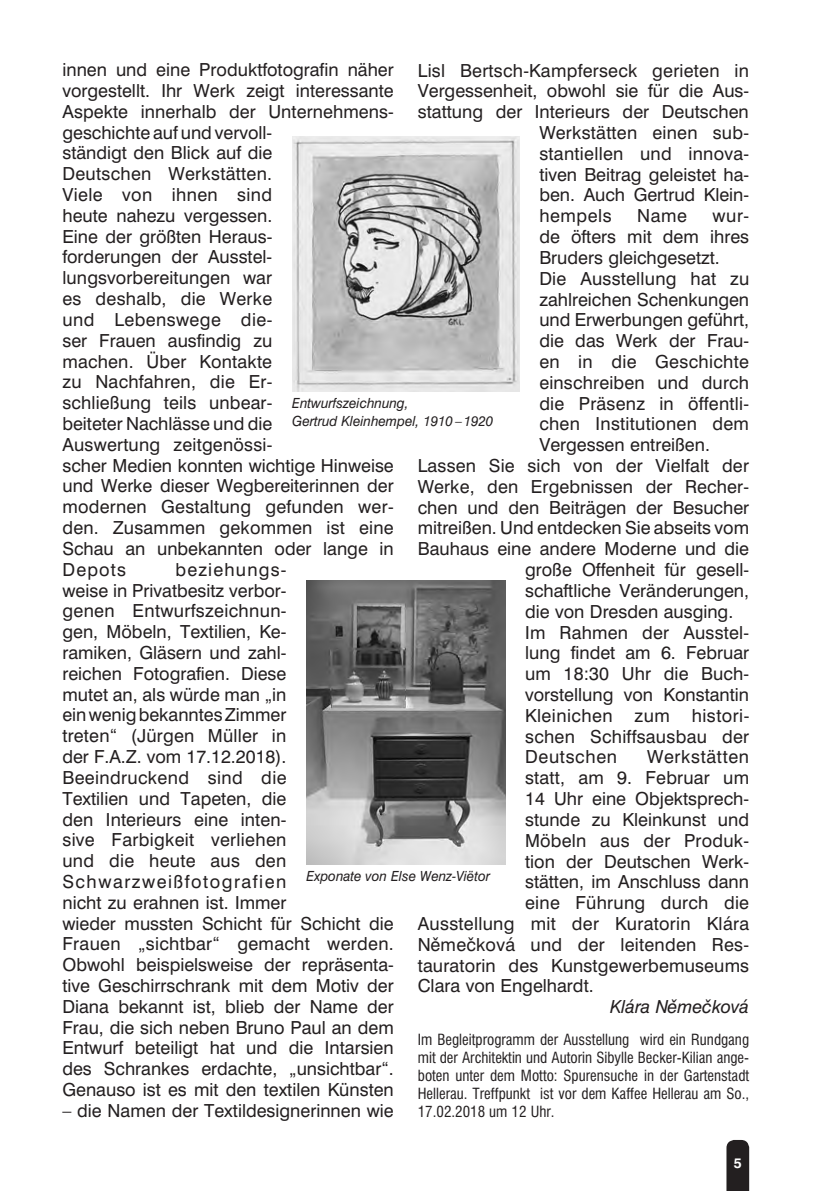
<style>
.page{position:relative;width:840px;height:1191px;background:#fff}
.page>*{position:absolute;margin:0;border:0;box-sizing:border-box;transform-origin:0 0}
.t1{font:18px/20.8px "Swiss 721 BT";color:#231f20}
.t2{font:18px "Swiss 721 BT";letter-spacing:.025em;color:#231f20}
.t3{font:18px "Swiss 721 BT";letter-spacing:.02em;color:#231f20}
.t4{font:italic 18px "Swiss 721 BT";color:#231f20}
.t5{font:18px "Swiss 721 BT";letter-spacing:.035em;color:#231f20}
.t6{font:18px "Swiss 721 BT";letter-spacing:.03em;color:#231f20}
.t7{font:condensed 15px/18px "Swiss 721 BT";color:#231f20;text-align:justify}
.t8{font:italic 14px/18px "Swiss 721 BT";color:#231f20;scale:.96 1}
.t9{font:700 14px "Swiss 721 BT";color:#fff}
</style>
<div class="page">
<svg style="left:726px;top:1140px;width:22px;height:51px"></svg>
<img style="left:292px;top:136px;width:227px;height:255px">
<img style="left:306px;top:581px;width:199px;height:284px">
<p class="t1" style="left:62px;top:59px;width:333px">innen und eine Produktfotografin näher vorgestellt. Ihr Werk zeigt interessante<br>Aspekte innerhalb der Unternehmens&shy;geschichte auf und vervoll-<br>ständigt den Blick auf die<br>Deutschen Werkstätten.<br>Viele von ihnen sind<br>heute nahezu vergessen.<br>Eine der größten Heraus-<br>forderungen der Ausstel&shy;lungsvorbereitungen war<br>es deshalb, die Werke<br>und Lebenswege die-<br>ser Frauen ausfindig zu<br>machen. Über Kontakte<br>zu Nachfahren, die Er-<br>schließung teils unbear-<br>beiteter Nachlässe und die<br>Auswertung zeitgenössi-<br>scher Medien konnten wichtige Hinweise und Werke dieser Wegbereiterinnen der modernen Gestaltung gefunden wer&shy;den. Zusammen gekommen ist eine<br>Schau an unbekannten oder lange in<br>Depots</p>
<p class="t1" style="left:417px;top:60px;width:332px">Lisl Bertsch-Kampferseck gerieten in</p>
<p class="t1" style="left:417px;top:80px;width:333px">Vergessenheit, obwohl sie für die Aus-</p>
<p class="t1" style="left:417px;top:101px;width:332px">stattung der Interieurs der Deutschen</p>
<p class="t1" style="left:539px;top:122px;width:211px">Werkstätten einen sub-</p>
<p class="t1" style="left:539px;top:143px;width:211px">stantiellen und innova-</p>
<p class="t1" style="left:539px;top:164px;width:211px">tiven Beitrag geleistet ha-</p>
<p class="t1" style="left:539px;top:184px;width:211px">ben. Auch Gertrud Klein-</p>
<p class="t6" style="left:539px;top:205px;width:74px">hempels</p>
<p class="t1" style="left:637px;top:205px;width:51px">Name</p>
<p class="t1" style="left:712px;top:205px;width:38px">wur-</p>
<p class="t1" style="left:539px;top:226px;width:211px">de öfters mit dem ihres</p>
<p class="t1" style="left:539px;top:247px;width:182px">Bruders gleichgesetzt.</p>
<p class="t1" style="left:539px;top:268px;width:211px">Die Ausstellung hat zu</p>
<p class="t1" style="left:539px;top:288px;width:211px">zahlreichen Schenkungen</p>
<p class="t1" style="left:539px;top:309px;width:211px">und Erwerbungen geführt,</p>
<p class="t1" style="left:539px;top:330px;width:211px">die das Werk der Frau-</p>
<p class="t3" style="left:539px;top:350px;width:211px">en in die Geschichte</p>
<p class="t1" style="left:539px;top:372px;width:211px">einschreiben und durch</p>
<p class="t1" style="left:539px;top:392px;width:211px">die Präsenz in öffentli-</p>
<p class="t1" style="left:539px;top:413px;width:211px">chen Institutionen dem</p>
<p class="t1" style="left:539px;top:434px;width:172px">Vergessen entreißen.</p>
<p class="t1" style="left:417px;top:455px;width:332px">Lassen Sie sich von der Vielfalt der</p>
<p class="t1" style="left:417px;top:476px;width:332px">Werke, den Ergebnissen der Recher-</p>
<p class="t1" style="left:417px;top:497px;width:333px">chen und den Beiträgen der Besucher</p>
<p class="t1" style="left:417px;top:517px;width:332px">mitreißen. Und entdecken Sie abseits vom</p>
<p class="t1" style="left:417px;top:538px;width:332px">Bauhaus eine andere Moderne und die</p>
<p class="t1" style="left:525px;top:559px;width:225px">große Offenheit für gesell-</p>
<p class="t1" style="left:525px;top:580px;width:225px">schaftliche Veränderungen,</p>
<p class="t1" style="left:525px;top:601px;width:209px">die von Dresden ausging.</p>
<p class="t1" style="left:525px;top:621px;width:225px">Im Rahmen der Ausstel-</p>
<p class="t1" style="left:525px;top:642px;width:225px">lung findet am 6. Februar</p>
<p class="t1" style="left:525px;top:663px;width:225px">um 18:30 Uhr die Buch-</p>
<p class="t1" style="left:525px;top:684px;width:225px">vorstellung von Konstantin</p>
<p class="t2" style="left:525px;top:704px;width:225px">Kleinichen zum histori-</p>
<p class="t1" style="left:525px;top:725px;width:225px">schen Schiffsausbau der</p>
<p class="t5" style="left:525px;top:746px;width:93px">Deutschen</p>
<p class="t8" style="left:292px;top:393px;width:211px">Entwurfszeichnung,<br>Gertrud Kleinhempel, 1910 –1920</p>
<p class="t1" style="left:62px;top:559px;width:333px;text-indent:113px">beziehungs-<br>weise in Privatbesitz verbor-<br>genen Entwurfszeichnun-<br>gen, Möbeln, Textilien, Ke-<br>ramiken, Gläsern und zahl-<br>reichen Fotografien. Diese<br>mutet an, als würde man „in<br>ein wenig bekanntes Zimmer<br>treten“ (Jürgen Müller in<br>der F.A.Z. vom 17.12.2018).<br>Beeindruckend sind die<br>Textilien und Tapeten, die<br>den Interieurs eine inten-<br>sive Farbigkeit verliehen<br>und die heute aus den<br>Schwarzweißfotografien<br>nicht zu erahnen ist. Immer<br>wieder mussten Schicht für Schicht die<br>Frauen „sichtbar“ gemacht werden.<br>Obwohl beispielsweise der repräsenta&shy;tive Geschirrschrank mit dem Motiv der<br>Diana bekannt ist, blieb der Name der<br>Frau, die sich neben Bruno Paul an dem<br>Entwurf beteiligt hat und die Intarsien des Schrankes erdachte, „unsichtbar“.<br>Genauso ist es mit den textilen Künsten</p>
<p class="t1" style="left:62px;top:1100px;width:333px">– die Namen der Textildesignerinnen wie</p>
<p class="t1" style="left:417px;top:746px;width:333px;text-align:right">Werkstätten<br>statt, am 9. Februar um<br>14 Uhr eine Objektsprech-<br>stunde zu Kleinkunst und<br>Möbeln aus der Produk-<br>tion der Deutschen Werk-<br>stätten, im Anschluss dann<br>eine Führung durch die<br>Ausstellung mit der Kuratorin Klára<br>Nˇemecková und der leitenden Res-</p>
<p class="t8" style="left:306px;top:867px;width:193px">Exponate von Else Wenz-Viëtor</p>
<p class="t1" style="left:417px;top:934px;width:333px;text-indent:49px">ˇ<br>tauratorin des Kunstgewerbemuseums<br>Clara von Engelhardt.</p>
<p class="t4" style="left:610px;top:996px;width:140px">Klára Nˇemeˇcková</p>
<p class="t7" style="left:417px;top:1030px;width:333px">Im Begleitprogramm der Ausstellung wird ein Rundgang mit der Architektin und Autorin Sibylle Becker-Kilian ange&shy;boten unter dem Motto: Spurensuche in der Gartenstadt Hellerau. Treffpunkt ist vor dem Kaffee Hellerau am So., 17.02.2018 um 12 Uhr.</p>
<p class="t9" style="left:733px;top:1154px;width:9px">5</p>
</div>
